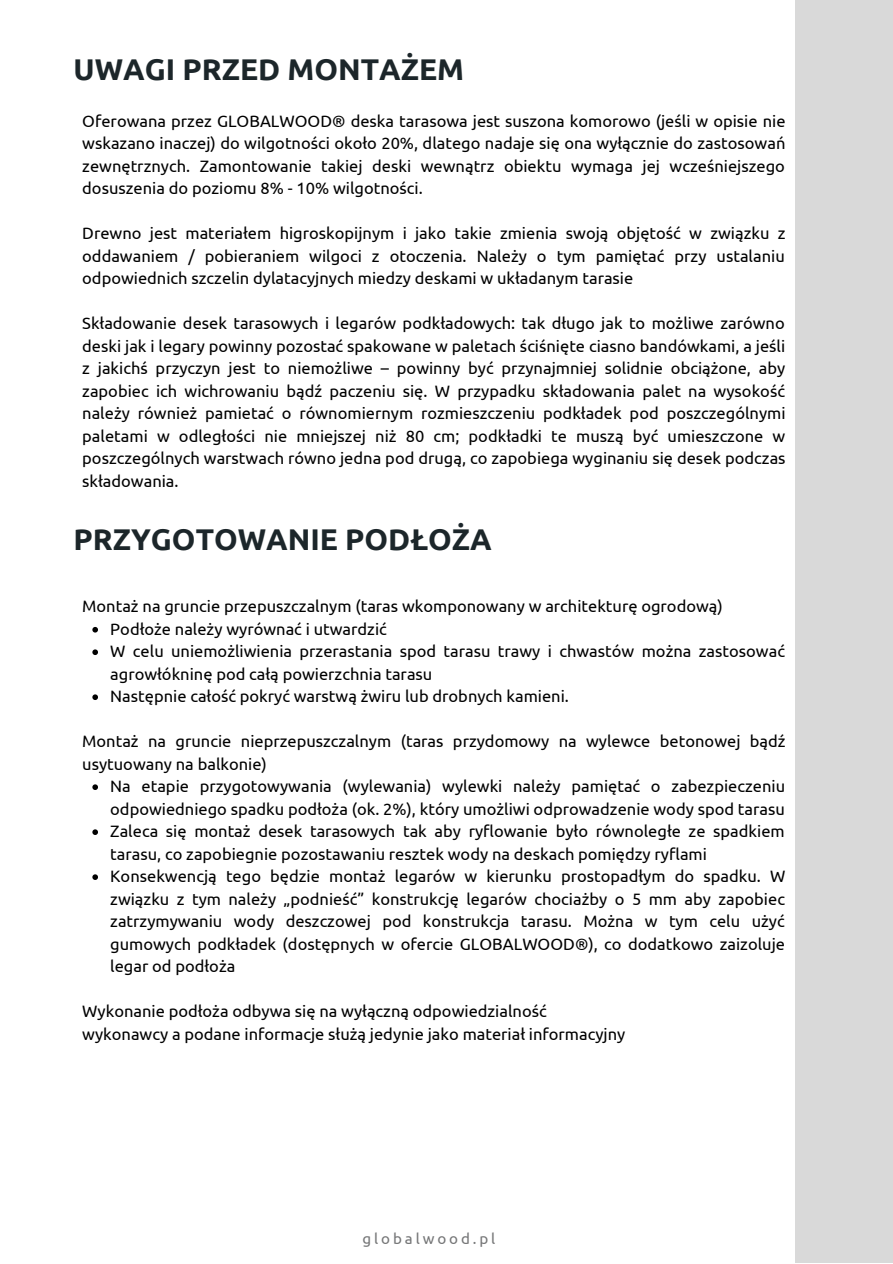
<style>
.page{position:relative;width:893px;height:1264px;background:#fff}
.page>*{position:absolute;margin:0;border:0;box-sizing:border-box;transform-origin:0 0}
.t1{font:700 30px "Ubuntu";color:#1c262a}
.t2{font:16.5px/22.5px "Ubuntu";color:#000;text-align:justify}
.t3{font:15.15px "Ubuntu";letter-spacing:.19em;color:#757677}
</style>
<div class="page">
<div style="left:794px;top:0;width:98px;height:1262px;background:#d9d9d9"></div>
<svg style="left:92px;top:627px;width:6px;height:5px"></svg>
<svg style="left:92px;top:649px;width:6px;height:6px"></svg>
<svg style="left:92px;top:694px;width:6px;height:6px"></svg>
<svg style="left:92px;top:784px;width:6px;height:6px"></svg>
<svg style="left:92px;top:829px;width:6px;height:6px"></svg>
<svg style="left:92px;top:874px;width:6px;height:6px"></svg>
<p class="t1" style="left:73px;top:52px;width:392px">UWAGI PRZED MONTAŻEM</p>
<p class="t2" style="left:82px;top:110px;width:704px">Oferowana przez GLOBALWOOD® deska tarasowa jest suszona komorowo (jeśli w opisie nie wskazano inaczej) do wilgotności około 20%, dlatego nadaje się ona wyłącznie do zastosowań zewnętrznych. Zamontowanie takiej deski wewnątrz obiektu wymaga jej wcześniejszego dosuszenia do poziomu 8% - 10% wilgotności.</p>
<p class="t2" style="left:82px;top:222px;width:704px">Drewno jest materiałem higroskopijnym i jako takie zmienia swoją objętość w związku z oddawaniem / pobieraniem wilgoci z otoczenia. Należy o tym pamiętać przy ustalaniu odpowiednich szczelin dylatacyjnych miedzy deskami w układanym tarasie</p>
<p class="t2" style="left:82px;top:312px;width:704px">Składowanie desek tarasowych i legarów podkładowych: tak długo jak to możliwe zarówno deski jak i legary powinny pozostać spakowane w paletach ściśnięte ciasno bandówkami, a jeśli z jakichś przyczyn jest to niemożliwe – powinny być przynajmniej solidnie obciążone, aby zapobiec ich wichrowaniu bądź paczeniu się. W przypadku składowania palet na wysokość należy również pamietać o równomiernym rozmieszczeniu podkładek pod poszczególnymi paletami w odległości nie mniejszej niż 80 cm; podkładki te muszą być umieszczone w poszczególnych warstwach równo jedna pod drugą, co zapobiega wyginaniu się desek podczas składowania.</p>
<p class="t1" style="left:73px;top:522px;width:420px">PRZYGOTOWANIE PODŁOŻA</p>
<p class="t2" style="left:82px;top:595px;width:642px">Montaż na gruncie przepuszczalnym (taras wkomponowany w architekturę ogrodową)</p>
<p class="t2" style="left:110px;top:617px;width:278px">Podłoże należy wyrównać i utwardzić</p>
<p class="t2" style="left:110px;top:640px;width:676px">W celu uniemożliwienia przerastania spod tarasu trawy i chwastów można zastosować agrowłókninę pod całą powierzchnia tarasu</p>
<p class="t2" style="left:110px;top:685px;width:460px">Następnie całość pokryć warstwą żwiru lub drobnych kamieni.</p>
<p class="t2" style="left:82px;top:730px;width:705px">Montaż na gruncie nieprzepuszczalnym (taras przydomowy na wylewce betonowej bądź usytuowany na balkonie)</p>
<p class="t2" style="left:110px;top:774px;width:676px">Na etapie przygotowywania (wylewania) wylewki należy pamiętać o zabezpieczeniu odpowiedniego spadku podłoża (ok. 2%), który umożliwi odprowadzenie wody spod tarasu</p>
<p class="t2" style="left:110px;top:819px;width:676px">Zaleca się montaż desek tarasowych tak aby ryflowanie było równoległe ze spadkiem tarasu, co zapobiegnie pozostawaniu resztek wody na deskach pomiędzy ryflami</p>
<p class="t2" style="left:110px;top:864px;width:676px">Konsekwencją tego będzie montaż legarów w kierunku prostopadłym do spadku. W związku z tym należy „podnieść” konstrukcję legarów chociażby o 5 mm aby zapobiec zatrzymywaniu wody deszczowej pod konstrukcja tarasu. Można w tym celu użyć gumowych podkładek (dostępnych w ofercie GLOBALWOOD®), co dodatkowo zaizoluje legar od podłoża</p>
<p class="t2" style="left:82px;top:999px;width:466px">Wykonanie podłoża odbywa się na wyłączną odpowiedzialność</p>
<p class="t2" style="left:82px;top:1022px;width:544px">wykonawcy a podane informacje służą jedynie jako materiał informacyjny</p>
<p class="t3" style="left:362px;top:1229px;width:134px">globalwood.pl</p>
</div>
